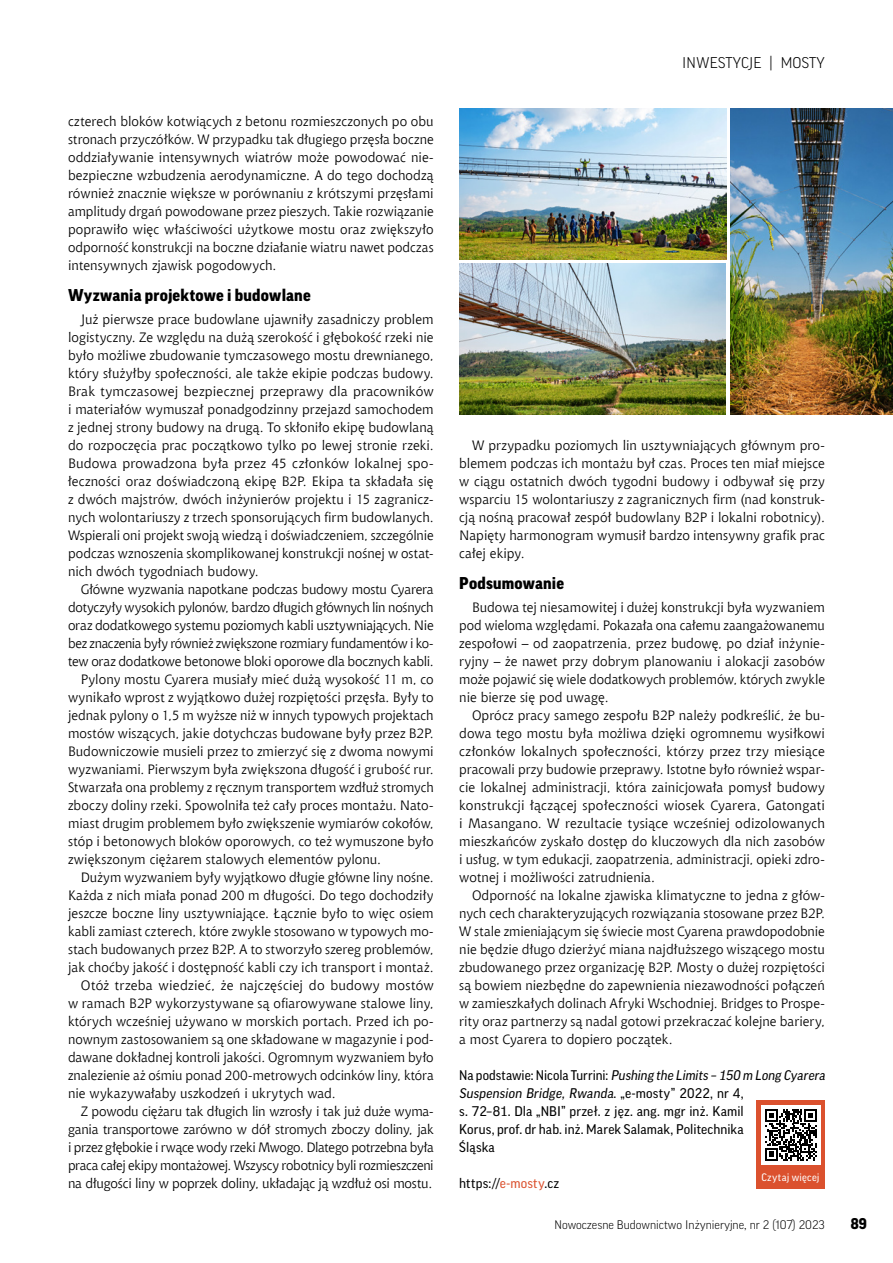
<style>
.page{position:relative;width:893px;height:1263px;background:#fff}
.page>*{position:absolute;margin:0;border:0;box-sizing:border-box;transform-origin:0 0}
.srodtytuly{font:900 16.5px "Good Pro";letter-spacing:.01em;color:#000}
.t1{font:300 15px "Good Pro";letter-spacing:.01em;color:#000}
.t2{font:900 15px "Good Pro";color:#000}
.text_podstawowy{font:13.5px/18px "Chianti EU";color:#000;text-align:justify}
.opis_artykulu{font:13.5px/18px "Good Pro";letter-spacing:.01em;color:#000}
.t3{font:300 12px "Good Pro";color:#000}
.opis_artykulu-2{font:10.5px "Good Pro";letter-spacing:.02em;color:#fff}
.s1{font-style:italic}
.s2{color:#db512e}
</style>
<div class="page">
<div style="left:756px;top:1100px;width:69px;height:88px;background:#db512e"></div>
<div style="left:761px;top:1105px;width:60px;height:60px;background:#fff"></div>
<svg style="left:765px;top:1109px;width:51px;height:51px"></svg>
<img style="left:460px;top:108px;width:266px;height:151px">
<img style="left:730px;top:108px;width:163px;height:306px">
<img style="left:459px;top:264px;width:267px;height:150px">
<p class="text_podstawowy" style="left:68px;top:112px;width:367px">czterech bloków kotwiących z betonu rozmieszczonych po obu stronach przyczółków. W przypadku tak długiego przęsła boczne oddziaływanie intensywnych wiatrów może powodować nie&shy;bezpieczne wzbudzenia aerodynamiczne. A do tego dochodzą również znacznie większe w porównaniu z krótszymi przęsłami amplitudy drgań powodowane przez pieszych. Takie rozwiązanie poprawiło więc właściwości użytkowe mostu oraz zwiększyło odporność konstrukcji na boczne działanie wiatru nawet podczas intensywnych zjawisk pogodowych.</p>
<p class="srodtytuly" style="left:68px;top:286px;width:244px">Wyzwania projektowe i budowlane</p>
<p class="text_podstawowy" style="left:68px;top:310px;width:367px;text-indent:13px">Już pierwsze prace budowlane ujawniły zasadniczy problem logistyczny. Ze względu na dużą szerokość i głębokość rzeki nie było możliwe zbudowanie tymczasowego mostu drewnianego, który służyłby społeczności, ale także ekipie podczas budowy.<br>Brak tymczasowej bezpiecznej przeprawy dla pracowników i materiałów wymuszał ponadgodzinny przejazd samochodem z jednej strony budowy na drugą. To skłoniło ekipę budowlaną do rozpoczęcia prac początkowo tylko po lewej stronie rzeki.<br>Budowa prowadzona była przez 45 członków lokalnej spo&shy;łeczności oraz doświadczoną ekipę B2P. Ekipa ta składała się z dwóch majstrów, dwóch inżynierów projektu i 15 zagranicz&shy;nych wolontariuszy z trzech sponsorujących firm budowlanych.<br>Wspierali oni projekt swoją wiedzą i doświadczeniem, szczególnie podczas wznoszenia skomplikowanej konstrukcji nośnej w ostat&shy;nich dwóch tygodniach budowy.</p>
<p class="text_podstawowy" style="left:68px;top:580px;width:367px;text-indent:13px">Główne wyzwania napotkane podczas budowy mostu Cyarera dotyczyły wysokich pylonów, bardzo długich głównych lin nośnych oraz dodatkowego systemu poziomych kabli usztywniających. Nie bez znaczenia były również zwiększone rozmiary fundamentów i ko&shy;tew oraz dodatkowe betonowe bloki oporowe dla bocznych kabli.</p>
<p class="text_podstawowy" style="left:68px;top:670px;width:367px;text-indent:13px">Pylony mostu Cyarera musiały mieć dużą wysokość 11 m, co wynikało wprost z wyjątkowo dużej rozpiętości przęsła. Były to jednak pylony o 1,5 m wyższe niż w innych typowych projektach mostów wiszących, jakie dotychczas budowane były przez B2P.<br>Budowniczowie musieli przez to zmierzyć się z dwoma nowymi wyzwaniami. Pierwszym była zwiększona długość i grubość rur.<br>Stwarzała ona problemy z ręcznym transportem wzdłuż stromych zboczy doliny rzeki. Spowolniła też cały proces montażu. Nato&shy;miast drugim problemem było zwiększenie wymiarów cokołów, stóp i betonowych bloków oporowych, co też wymuszone było zwiększonym ciężarem stalowych elementów pylonu.</p>
<p class="text_podstawowy" style="left:68px;top:868px;width:367px;text-indent:13px">Dużym wyzwaniem były wyjątkowo długie główne liny nośne.<br>Każda z nich miała ponad 200 m długości. Do tego dochodziły jeszcze boczne liny usztywniające. Łącznie było to więc osiem kabli zamiast czterech, które zwykle stosowano w typowych mo&shy;stach budowanych przez B2P. A to stworzyło szereg problemów, jak choćby jakość i dostępność kabli czy ich transport i montaż.</p>
<p class="text_podstawowy" style="left:68px;top:976px;width:367px;text-indent:13px">Otóż trzeba wiedzieć, że najczęściej do budowy mostów w ramach B2P wykorzystywane są ofiarowywane stalowe liny, których wcześniej używano w morskich portach. Przed ich po&shy;nownym zastosowaniem są one składowane w magazynie i pod&shy;dawane dokładnej kontroli jakości. Ogromnym wyzwaniem było znalezienie aż ośmiu ponad 200-metrowych odcinków liny, która nie wykazywałaby uszkodzeń i ukrytych wad.</p>
<p class="text_podstawowy" style="left:68px;top:1102px;width:367px;text-indent:13px">Z powodu ciężaru tak długich lin wzrosły i tak już duże wyma&shy;gania transportowe zarówno w dół stromych zboczy doliny, jak i przez głębokie i rwące wody rzeki Mwogo. Dlatego potrzebna była praca całej ekipy montażowej. Wszyscy robotnicy byli rozmieszczeni na długości liny w poprzek doliny, układając ją wzdłuż osi mostu.</p>
<p class="t1" style="left:682px;top:54px;width:144px">INWESTYCJE | MOSTY</p>
<p class="text_podstawowy" style="left:459px;top:436px;width:367px;text-indent:13px">W przypadku poziomych lin usztywniających głównym pro&shy;blemem podczas ich montażu był czas. Proces ten miał miejsce w ciągu ostatnich dwóch tygodni budowy i odbywał się przy wsparciu 15 wolontariuszy z zagranicznych firm (nad konstruk&shy;cją nośną pracował zespół budowlany B2P i lokalni robotnicy).<br>Napięty harmonogram wymusił bardzo intensywny grafik prac całej ekipy.</p>
<p class="srodtytuly" style="left:459px;top:574px;width:106px">Podsumowanie</p>
<p class="text_podstawowy" style="left:459px;top:598px;width:367px;text-indent:13px">Budowa tej niesamowitej i dużej konstrukcji była wyzwaniem pod wieloma względami. Pokazała ona całemu zaangażowanemu zespołowi – od zaopatrzenia, przez budowę, po dział inżynie&shy;ryjny – że nawet przy dobrym planowaniu i alokacji zasobów może pojawić się wiele dodatkowych problemów, których zwykle nie bierze się pod uwagę.</p>
<p class="text_podstawowy" style="left:459px;top:706px;width:367px;text-indent:13px">Oprócz pracy samego zespołu B2P należy podkreślić, że bu&shy;dowa tego mostu była możliwa dzięki ogromnemu wysiłkowi członków lokalnych społeczności, którzy przez trzy miesiące pracowali przy budowie przeprawy. Istotne było również wspar&shy;cie lokalnej administracji, która zainicjowała pomysł budowy konstrukcji łączącej społeczności wiosek Cyarera, Gatongati i Masangano. W rezultacie tysiące wcześniej odizolowanych mieszkańców zyskało dostęp do kluczowych dla nich zasobów i usług, w tym edukacji, zaopatrzenia, administracji, opieki zdro&shy;wotnej i możliwości zatrudnienia.</p>
<p class="text_podstawowy" style="left:459px;top:886px;width:367px;text-indent:13px">Odporność na lokalne zjawiska klimatyczne to jedna z głów&shy;nych cech charakteryzujących rozwiązania stosowane przez B2P.<br>W stale zmieniającym się świecie most Cyarena prawdopodobnie nie będzie długo dzierżyć miana najdłuższego wiszącego mostu zbudowanego przez organizację B2P. Mosty o dużej rozpiętości są bowiem niezbędne do zapewnienia niezawodności połączeń w zamieszkałych dolinach Afryki Wschodniej. Bridges to Prospe&shy;rity oraz partnerzy są nadal gotowi przekraczać kolejne bariery, a most Cyarera to dopiero początek.</p>
<p class="opis_artykulu" style="left:459px;top:1066px;width:370px">N a p o d s t aw i e : N i c o l a Tu r r i n i : <span class="s1">Pushing the Limits – 150 m Long Cyarera Suspension Bridge, Rwanda</span>. „ e - m o s t y ” 2 0 2 2 , n r 4 ,<br>s. 72–81. Dla „NBI” przeł. z jęz. ang. mgr inż. Kamil<br>Korus, prof. dr hab. inż. Marek Salamak, Politechnika<br>Śląska</p>
<p class="opis_artykulu" style="left:459px;top:1174px;width:102px">https://<span class="s2">e-mosty</span>.cz</p>
<p class="opis_artykulu-2" style="left:761px;top:1171px;width:60px">Czytaj więcej</p>
<p class="t3" style="left:554px;top:1218px;width:272px">Nowoczesne Budownictwo Inżynieryjne, nr 2 (107) 2023</p>
<p class="t2" style="left:851px;top:1215px;width:17px">89</p>
</div>
